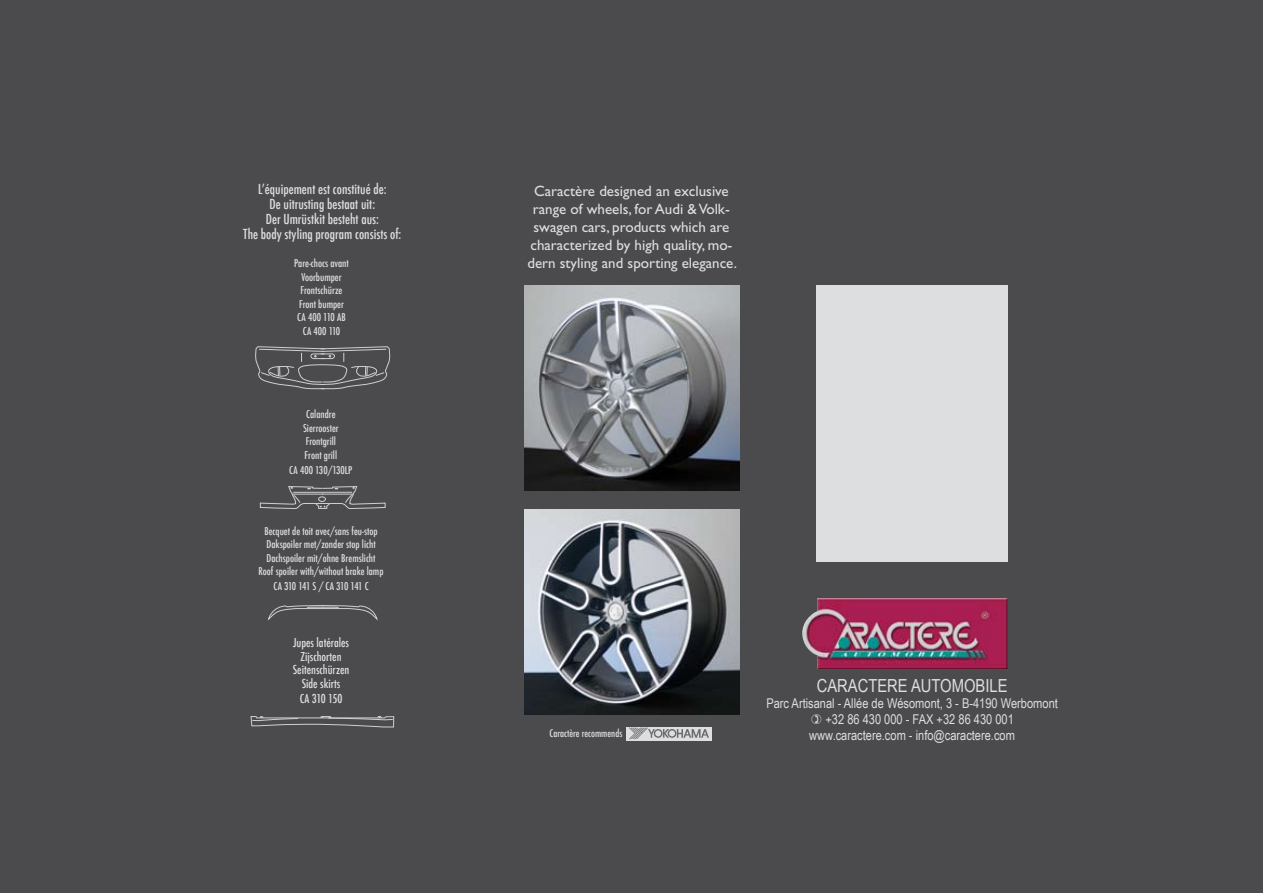
<style>
.page{position:relative;width:1263px;height:893px;background:#4b4b4d}
.page>*{position:absolute;margin:0;border:0;box-sizing:border-box;transform-origin:0 0}
.t1{font:18px "Arial Narrow";color:#dddedf}
.t2{font:15px/18px "Gill Sans";color:#dddedf}
.t3{font:13.5px/16.2px "Arial Narrow";color:#dddedf}
.t4{font:500 condensed 13.5px/15px "Futura";color:#dddedf;text-align:center}
.t5{font:500 condensed 12px/13.5px "Futura";color:#dddedf;text-align:center}
.t6{font:500 condensed 10.5px/13.5px "Futura";color:#dddedf;text-align:center}
.t7{font:500 condensed 10.5px "Futura";letter-spacing:-.05em;color:#dddedf}
.t8{font:500 condensed 10.2px "Futura";color:#dddedf}
</style>
<div class="page">
<img style="left:802px;top:598px;width:206px;height:71px">
<div style="left:816px;top:286px;width:192px;height:276px;background:#dddedf"></div>
<img style="left:525px;top:285px;width:214px;height:205px">
<div style="left:626px;top:727px;width:86px;height:13px;background:#dddedf"></div>
<svg style="left:629px;top:728px;width:80px;height:11px"></svg>
<img style="left:524px;top:509px;width:216px;height:205px">
<svg style="left:255px;top:346px;width:136px;height:43px"></svg>
<svg style="left:260px;top:486px;width:126px;height:23px"></svg>
<hr style="left:293px;top:492px;width:59px;height:1px;background:#cfd0d2">
<div style="left:318px;top:497px;width:8px;height:5px;border:1px solid #cfd0d2;border-radius:50%"></div>
<svg style="left:268px;top:605px;width:109px;height:15px"></svg>
<svg style="left:250px;top:716px;width:144px;height:11px"></svg>
<p class="t4" style="left:243px;top:181px;width:160px">L’équipement est constitué de:<br>De uitrusting bestaat uit:<br>Der Umrüstkit besteht aus:<br>The body styling program consists of:</p>
<h2 class="t2" style="left:530px;top:182px;width:203px">Caractère designed an exclusive range of wheels, for Audi &amp; Volk&shy;swagen cars, products which are characterized by high quality, mo-</h2>
<p class="t6" style="left:294px;top:257px;width:56px">Pare-chocs avant</p>
<h2 class="t2" style="left:527px;top:254px;width:211px">dern styling and sporting elegance.</h2>
<p class="t6" style="left:297px;top:270px;width:50px">Voorbumper<br>Frontschürze<br>Front bumper<br>CA 400 110 AB<br>CA 400 110</p>
<p class="t6" style="left:303px;top:407px;width:37px;text-align:left">Calandre<br>Sierrooster<br>Frontgrill<br>Front grill</p>
<p class="t6" style="left:289px;top:463px;width:65px">CA 400 130/130LP</p>
<p class="t6" style="left:259px;top:524px;width:126px">Becquet de toit avec/sans feu-stop Dakspoiler met/zonder stop licht Dachspoiler mit/ohne Bremslicht Roof spoiler with/without brake lamp</p>
<p class="t7" style="left:273px;top:580px;width:97px">CA 310 141 S / CA 310 141 C</p>
<p class="t5" style="left:293px;top:636px;width:58px">Jupes latérales<br>Zijschorten<br>Seitenschürzen<br>Side skirts</p>
<p class="t5" style="left:300px;top:691px;width:44px">CA 310 150</p>
<h1 class="t1" style="left:817px;top:675px;width:192px">CARACTERE AUTOMOBILE</h1>
<p class="t3" style="left:825px;top:695px;width:234px;text-indent:-59px">Parc Artisanal - Allée de Wésomont, 3 - B-4190 Werbomont +32 86 430 000 - FAX +32 86 430 001</p>
<p class="t8" style="left:550px;top:727px;width:74px">Caractère recommends</p>
<p class="t3" style="left:809px;top:727px;width:207px">www.caractere.com - info@caractere.com</p>
</div>
